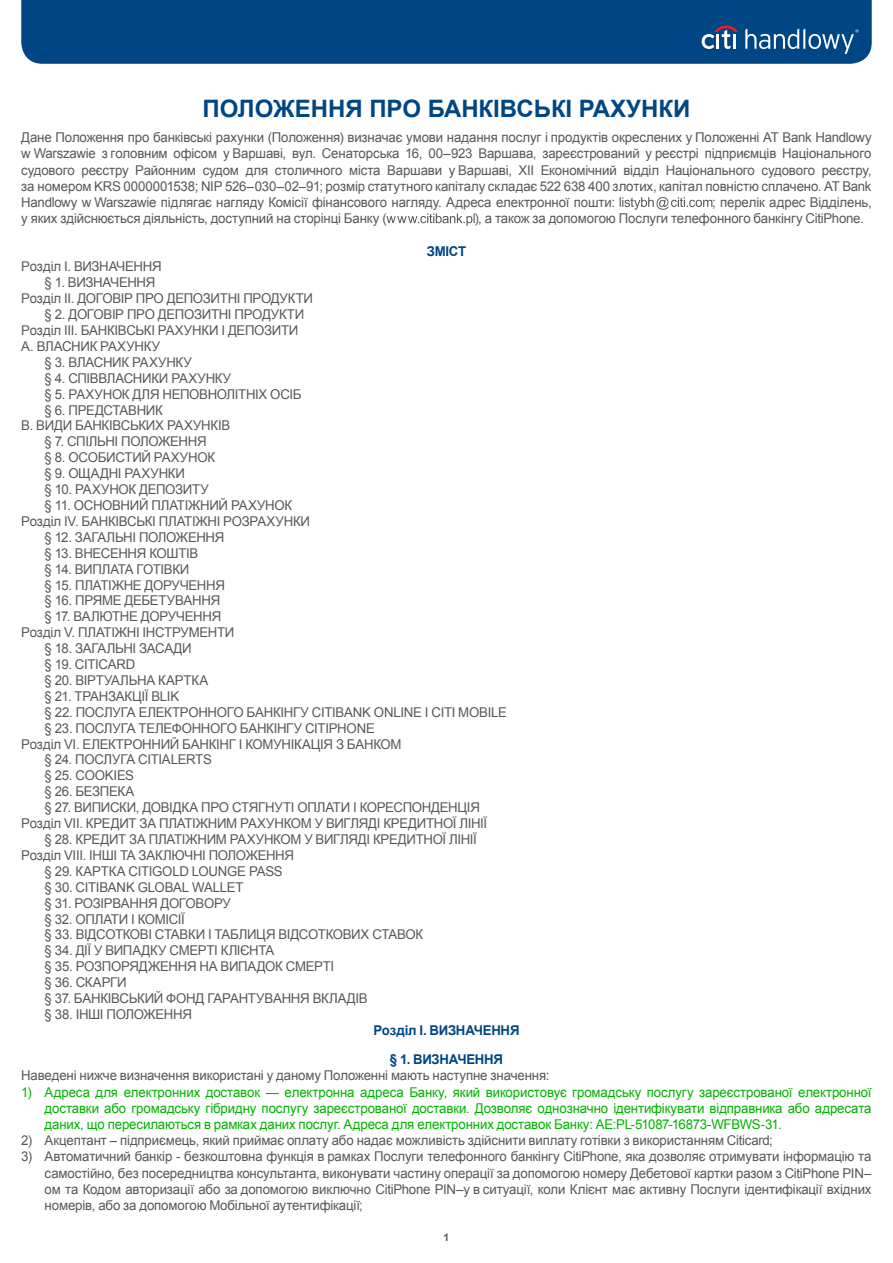
<style>
.page{position:relative;width:893px;height:1263px;background:#fff}
.page>*{position:absolute;margin:0;border:0;box-sizing:border-box;transform-origin:0 0}
.t1{font:700 24px "Arial";color:#004684}
.t2{font:13.5px/16.2px "Arial";letter-spacing:-.02em;color:#57585a;text-align:justify}
.t3{font:13.5px/16.2px "Arial";letter-spacing:-.01em;color:#00b300;text-align:justify}
.t4{font:700 13.5px/28.8px "Arial";letter-spacing:-.02em;color:#004684;text-align:center}
.t5{font:700 10.5px "Arial";color:#57585a}
</style>
<div class="page">
<div style="left:21px;top:0;width:851px;height:64px;background:#004684"></div>
<svg style="left:620px;top:197px;width:92px;height:13px"></svg>
<svg style="left:386px;top:213px;width:89px;height:13px"></svg>
<svg style="left:745px;top:29px;width:113px;height:25px;background:#366d9e"></svg>
<svg style="left:702px;top:26px;width:36px;height:23px"></svg>
<hr style="left:733px;top:34px;width:3px;height:15px;background:#fff">
<h1 class="t1" style="left:203px;top:93px;width:489px">ПОЛОЖЕННЯ ПРО БАНКІВСЬКІ РАХУНКИ</h1>
<p class="t2" style="left:21px;top:129px;width:852px">Дане Положення про банківські рахунки (Положення) визначає умови надання послуг і продуктів окреслених у Положенні АТ Bank Handlowy w Warszawie з головним офісом у Варшаві, вул. Сенаторська 16, 00–923 Варшава, зареєстрований у реєстрі підприємців Національного судового реєстру Районним судом для столичного міста Варшави у Варшаві, XII Економічний відділ Національного судового реєстру, за номером KRS 0000001538; NIP 526–030–02–91; розмір статутного капіталу складає 522 638 400 злотих, капітал повністю сплачено. АТ Bank Handlowy w Warszawie підлягає нагляду Комісії фінансового нагляду. Адреса електронної пошти:</p>
<p class="t2" style="left:712px;top:194px;width:161px">; перелік адрес Відділень,</p>
<p class="t2" style="left:21px;top:210px;width:367px">у яких здійснюється діяльність, доступний на сторінці Банку (</p>
<p class="t2" style="left:474px;top:210px;width:391px">), а також за допомогою Послуги телефонного банкінгу CitiPhone.</p>
<p class="t4" style="left:427px;top:237px;width:41px">ЗМІСТ</p>
<p class="t2" style="left:21px;top:259px;width:142px">Розділ I. ВИЗНАЧЕННЯ</p>
<p class="t2" style="left:45px;top:275px;width:112px">§ 1. ВИЗНАЧЕННЯ</p>
<p class="t2" style="left:21px;top:291px;width:293px">Розділ II. ДОГОВІР ПРО ДЕПОЗИТНІ ПРОДУКТИ</p>
<p class="t2" style="left:45px;top:306px;width:261px">§ 2. ДОГОВІР ПРО ДЕПОЗИТНІ ПРОДУКТИ</p>
<p class="t2" style="left:21px;top:322px;width:279px">Розділ III. БАНКІВСЬКІ РАХУНКИ І ДЕПОЗИТИ</p>
<p class="t2" style="left:21px;top:338px;width:140px">A. ВЛАСНИК РАХУНКУ</p>
<p class="t2" style="left:45px;top:354px;width:149px">§ 3. ВЛАСНИК РАХУНКУ</p>
<p class="t2" style="left:45px;top:370px;width:188px">§ 4. СПІВВЛАСНИКИ РАХУНКУ</p>
<p class="t2" style="left:45px;top:386px;width:258px">§ 5. РАХУНОК ДЛЯ НЕПОВНОЛІТНІХ ОСІБ</p>
<p class="t2" style="left:45px;top:402px;width:120px">§ 6. ПРЕДСТАВНИК</p>
<p class="t2" style="left:21px;top:418px;width:210px">B. ВИДИ БАНКІВСЬКИХ РАХУНКІВ</p>
<p class="t2" style="left:45px;top:434px;width:164px">§ 7. СПІЛЬНІ ПОЛОЖЕННЯ</p>
<p class="t2" style="left:45px;top:450px;width:172px">§ 8. ОСОБИСТИЙ РАХУНОК</p>
<p class="t2" style="left:45px;top:465px;width:142px">§ 9. ОЩАДНІ РАХУНКИ</p>
<p class="t2" style="left:45px;top:481px;width:166px">§ 10. РАХУНОК ДЕПОЗИТУ</p>
<p class="t2" style="left:45px;top:497px;width:249px">§ 11. ОСНОВНИЙ ПЛАТІЖНИЙ РАХУНОК</p>
<p class="t2" style="left:21px;top:513px;width:290px">Розділ IV. БАНКІВСЬКІ ПЛАТІЖНІ РОЗРАХУНКИ</p>
<p class="t2" style="left:45px;top:529px;width:181px">§ 12. ЗАГАЛЬНІ ПОЛОЖЕННЯ</p>
<p class="t2" style="left:45px;top:545px;width:155px">§ 13. ВНЕСЕННЯ КОШТІВ</p>
<p class="t2" style="left:45px;top:561px;width:146px">§ 14. ВИПЛАТА ГОТІВКИ</p>
<p class="t2" style="left:45px;top:577px;width:182px">§ 15. ПЛАТІЖНЕ ДОРУЧЕННЯ</p>
<p class="t2" style="left:45px;top:593px;width:177px">§ 16. ПРЯМЕ ДЕБЕТУВАННЯ</p>
<p class="t2" style="left:45px;top:609px;width:178px">§ 17. ВАЛЮТНЕ ДОРУЧЕННЯ</p>
<p class="t2" style="left:21px;top:624px;width:215px">Розділ V. ПЛАТІЖНІ ІНСТРУМЕНТИ</p>
<p class="t2" style="left:45px;top:640px;width:149px">§ 18. ЗАГАЛЬНІ ЗАСАДИ</p>
<p class="t2" style="left:45px;top:656px;width:92px">§ 19. CITICARD</p>
<p class="t2" style="left:45px;top:672px;width:165px">§ 20. ВІРТУАЛЬНА КАРТКА</p>
<p class="t2" style="left:45px;top:688px;width:136px">§ 21. ТРАНЗАКЦІЇ BLIK</p>
<p class="t2" style="left:45px;top:704px;width:464px">§ 22. ПОСЛУГА ЕЛЕКТРОННОГО БАНКІНГУ CITIBANK ONLINE I CITI MOBILE</p>
<p class="t2" style="left:45px;top:720px;width:332px">§ 23. ПОСЛУГА ТЕЛЕФОННОГО БАНКІНГУ CITIPHONE</p>
<p class="t2" style="left:21px;top:736px;width:382px">Розділ VI. ЕЛЕКТРОННИЙ БАНКІНГ І КОМУНІКАЦІЯ З БАНКОМ</p>
<p class="t2" style="left:45px;top:752px;width:169px">§ 24. ПОСЛУГА CITIALERTS</p>
<p class="t2" style="left:45px;top:768px;width:91px">§ 25. COOKIES</p>
<p class="t2" style="left:45px;top:784px;width:91px">§ 26. БЕЗПЕКА</p>
<p class="t2" style="left:45px;top:799px;width:437px">§ 27. ВИПИСКИ, ДОВІДКА ПРО СТЯГНУТІ ОПЛАТИ І КОРЕСПОНДЕНЦІЯ</p>
<p class="t2" style="left:21px;top:815px;width:467px">Розділ VII. КРЕДИТ ЗА ПЛАТІЖНИМ РАХУНКОМ У ВИГЛЯДІ КРЕДИТНОЇ ЛІНІЇ</p>
<p class="t2" style="left:45px;top:831px;width:434px">§ 28. КРЕДИТ ЗА ПЛАТІЖНИМ РАХУНКОМ У ВИГЛЯДІ КРЕДИТНОЇ ЛІНІЇ</p>
<p class="t2" style="left:21px;top:847px;width:274px">Розділ VIII. ІНШІ ТА ЗАКЛЮЧНІ ПОЛОЖЕННЯ</p>
<p class="t2" style="left:45px;top:863px;width:240px">§ 29. КАРТКА CITIGOLD LOUNGE PASS</p>
<p class="t2" style="left:45px;top:879px;width:200px">§ 30. CITIBANK GLOBAL WALLET</p>
<p class="t2" style="left:45px;top:895px;width:188px">§ 31. РОЗІРВАННЯ ДОГОВОРУ</p>
<p class="t2" style="left:45px;top:911px;width:142px">§ 32. ОПЛАТИ І КОМІСІЇ</p>
<p class="t2" style="left:45px;top:927px;width:380px">§ 33. ВІДСОТКОВІ СТАВКИ І ТАБЛИЦЯ ВІДСОТКОВИХ СТАВОК</p>
<p class="t2" style="left:45px;top:943px;width:231px">§ 34. ДІЇ У ВИПАДКУ СМЕРТІ КЛІЄНТА</p>
<p class="t2" style="left:45px;top:958px;width:291px">§ 35. РОЗПОРЯДЖЕННЯ НА ВИПАДОК СМЕРТІ</p>
<p class="t2" style="left:45px;top:974px;width:84px">§ 36. СКАРГИ</p>
<p class="t2" style="left:45px;top:990px;width:325px">§ 37. БАНКІВСЬКИЙ ФОНД ГАРАНТУВАННЯ ВКЛАДІВ</p>
<p class="t2" style="left:45px;top:1006px;width:149px">§ 38. ІНШІ ПОЛОЖЕННЯ</p>
<p class="t4" style="left:373px;top:1017px;width:148px">Розділ I. ВИЗНАЧЕННЯ § 1. ВИЗНАЧЕННЯ</p>
<p class="t2" style="left:21px;top:1068px;width:530px">Наведені нижче визначення використані у даному Положенні мають наступне значення:</p>
<p class="t3" style="left:45px;top:1084px;width:828px;text-indent:-23px">1) Адреса для електронних доставок — електронна адреса Банку, який використовує громадську послугу зареєстрованої електронної доставки або громадську гібридну послугу зареєстрованої доставки. Дозволяє однозначно ідентифікувати відправника або адресата даних, що пересилаються в рамках даних послуг. Адреса для електронних доставок Банку: AE:PL-51087-16873-WFBWS-31.</p>
<p class="t2" style="left:21px;top:1132px;width:753px">2) Акцептант – підприємець, який приймає оплату або надає можливість здійснити виплату готівки з використанням Citicard;</p>
<p class="t2" style="left:45px;top:1149px;width:828px;text-indent:-23px">3) Автоматичний банкір - безкоштовна функція в рамках Послуги телефонного банкінгу CitiPhone, яка дозволяє отримувати інформацію та самостійно, без посередництва консультанта, виконувати частину операції за допомогою номеру Дебетової картки разом з CitiPhone PIN– ом та Кодом авторизації або за допомогою виключно CitiPhone PIN–у в ситуації, коли Клієнт має активну Послуги ідентифікації вхідних номерів, або за допомогою Мобільної аутентифікації;</p>
<p class="t5" style="left:444px;top:1230px;width:7px">1</p>
</div>
